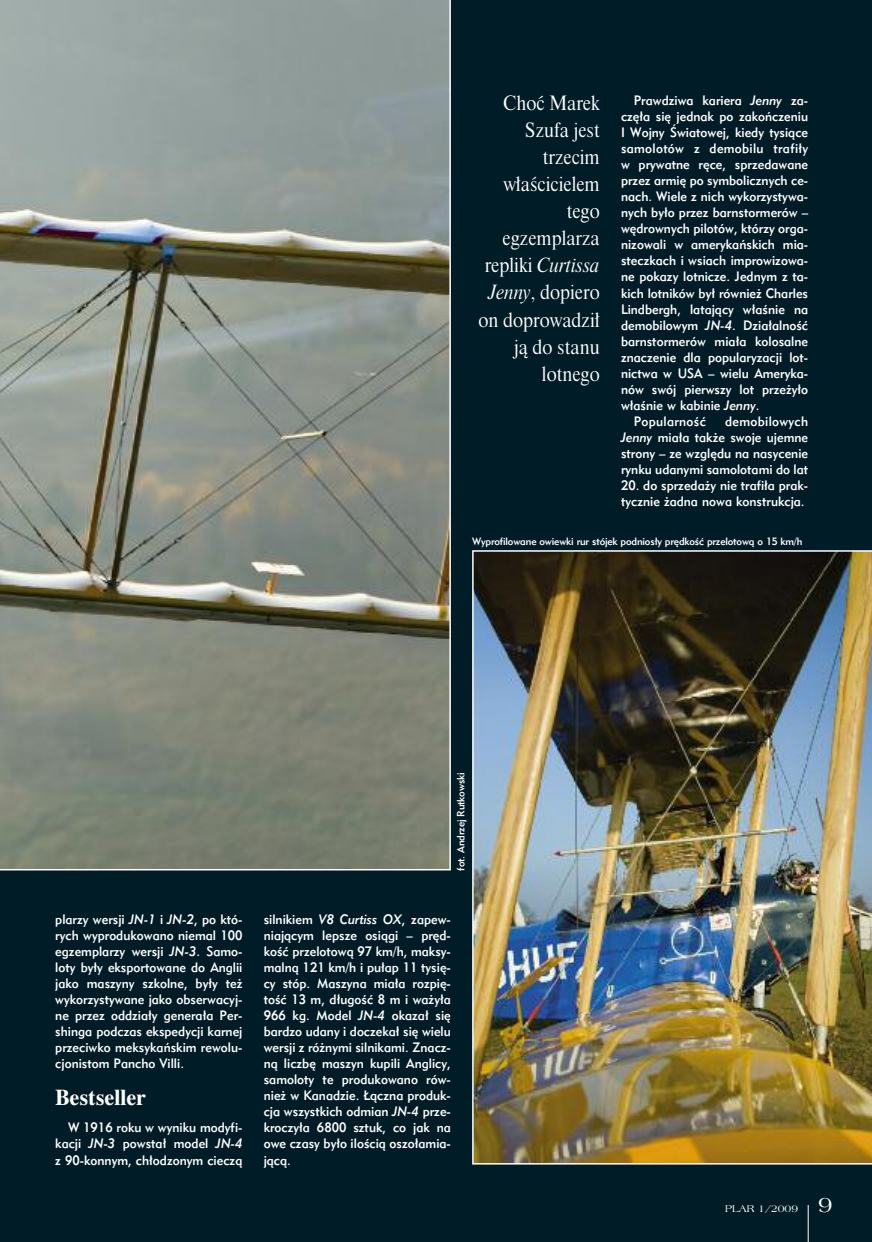
<style>
.page{position:relative;width:872px;height:1242px;background:#001c27}
.page>*{position:absolute;margin:0;border:0;box-sizing:border-box;transform-origin:0 0}
.t1{font:700 22.5px "Dutch 801 EU";letter-spacing:-.015em;color:#fff}
.t2{font:19.5px/27px "Dutch 801 Hd EU";color:#fff;text-align:right;scale:.95 1}
.t3{font:13.5px/16px "Geometric 415 Md EU";color:#fff;text-align:justify;scale:.95 1}
.t4{font:13.5px "Geometric 415 Md EU";letter-spacing:.025em;color:#fff;scale:.95 1}
.t5{font:10.5px "Geometric 415 Md EU";letter-spacing:-.015em;color:#fff}
.t6{font:10.5px "Americana EU";color:#fff}
.s1{font-style:italic}
.s2{font-size:22.5px}
</style>
<div class="page">
<hr style="left:808px;top:1205px;width:1px;height:37px;background:#fff">
<svg style="left:0;top:0;width:451px;height:870px"></svg>
<img style="left:472px;top:550px;width:400px;height:614px">
<h2 class="t2" style="left:478px;top:90px;width:129px">Choć Marek<br>Szufa jest trzecim właścicielem tego egzemplarza repliki <span class="s1">Curtissa<br>Jenny</span>, dopiero on doprowadził ją do stanu lotnego</h2>
<p class="t3" style="left:634px;top:92px;width:185px">Prawdziwa kariera <span class="s1">Jenny</span> za-</p>
<p class="t3" style="left:621px;top:108px;width:198px">częła się jednak po zakończeniu</p>
<p class="t3" style="left:621px;top:124px;width:198px">I Wojny Światowej, kiedy tysiące</p>
<p class="t4" style="left:621px;top:140px;width:198px">samolotów z demobilu trafiły</p>
<p class="t3" style="left:621px;top:156px;width:198px">w prywatne ręce, sprzedawane</p>
<p class="t3" style="left:621px;top:172px;width:198px">przez armię po symbolicznych ce-</p>
<p class="t3" style="left:621px;top:188px;width:198px">nach. Wiele z nich wykorzystywa-</p>
<p class="t3" style="left:621px;top:204px;width:198px">nych było przez barnstormerów –</p>
<p class="t3" style="left:621px;top:220px;width:198px">wędrownych pilotów, którzy orga-</p>
<p class="t3" style="left:621px;top:236px;width:198px">nizowali w amerykańskich mia-</p>
<p class="t3" style="left:621px;top:252px;width:198px">steczkach i wsiach improwizowa-</p>
<p class="t3" style="left:621px;top:268px;width:198px">ne pokazy lotnicze. Jednym z ta-</p>
<p class="t3" style="left:621px;top:284px;width:198px">kich lotników był również Charles</p>
<p class="t3" style="left:621px;top:301px;width:198px">Lindbergh, latający właśnie na</p>
<p class="t3" style="left:621px;top:317px;width:198px">demobilowym <span class="s1">JN-4</span>. Działalność</p>
<p class="t3" style="left:621px;top:333px;width:198px">barnstormerów miała kolosalne</p>
<p class="t3" style="left:621px;top:349px;width:198px">znaczenie dla popularyzacji lot-</p>
<p class="t3" style="left:621px;top:365px;width:198px">nictwa w USA – wielu Ameryka-</p>
<p class="t3" style="left:621px;top:381px;width:198px">nów swój pierwszy lot przeżyło</p>
<p class="t3" style="left:621px;top:397px;width:147px">właśnie w kabinie <span class="s1">Jenny</span>.</p>
<p class="t4" style="left:634px;top:413px;width:77px">Popularność</p>
<p class="t3" style="left:621px;top:413px;width:198px;text-indent:104px">demobilowych <span class="s1">Jenny</span> miała także swoje ujemne strony – ze względu na nasycenie rynku udanymi samolotami do lat</p>
<p class="t3" style="left:621px;top:477px;width:198px">20. do sprzedaży nie trafiła prak&shy;tycznie żadna nowa konstrukcja.</p>
<p class="t5" style="left:472px;top:535px;width:332px">Wyprofilowane owiewki rur stójek podniosły prędkość przelotową o 15 km/h</p>
<p class="t3" style="left:55px;top:910px;width:198px">plarzy wersji <span class="s1">JN-1</span> i <span class="s1">JN-2</span>, po któ&shy;rych wyprodukowano niemal 100 egzemplarzy wersji <span class="s1">JN-3</span>. Samo&shy;loty były eksportowane do Anglii jako maszyny szkolne, były też wykorzystywane jako obserwacyj&shy;ne przez oddziały generała Per&shy;shinga podczas ekspedycji karnej przeciwko meksykańskim rewolu&shy;cjonistom Pancho Villi.</p>
<h1 class="t1" style="left:55px;top:1083px;width:92px">Bestseller</h1>
<p class="t3" style="left:55px;top:1119px;width:198px;text-indent:13px">W 1916 roku w wyniku modyfi&shy;kacji <span class="s1">JN-3</span> powstał model <span class="s1">JN-4 </span>z 90-konnym, chłodzonym cieczą</p>
<p class="t5" style="left:454px;top:870px;width:100px;rotate:-90deg">fot. Andrzej Rutkowski</p>
<p class="t3" style="left:264px;top:910px;width:198px">silnikiem <span class="s1">V8 Curtiss OX</span>, zapew&shy;niającym lepsze osiągi – pręd&shy;kość przelotową 97 km/h, maksy&shy;malną 121 km/h i pułap 11 tysię&shy;cy stóp. Maszyna miała rozpię&shy;tość 13 m, długość 8 m i ważyła 966 kg. Model <span class="s1">JN-4</span> okazał się bardzo udany i doczekał się wielu wersji z różnymi silnikami. Znacz&shy;ną liczbę maszyn kupili Anglicy, samoloty te produkowano rów&shy;nież w Kanadzie. Łączna produk&shy;cja wszystkich odmian <span class="s1">JN-4</span> prze&shy;kroczyła 6800 sztuk, co jak na owe czasy było ilością oszołamia&shy;jącą.</p>
<p class="t6" style="left:725px;top:1202px;width:109px">PLAR 1/2009 <span class="s2">9</span></p>
</div>
